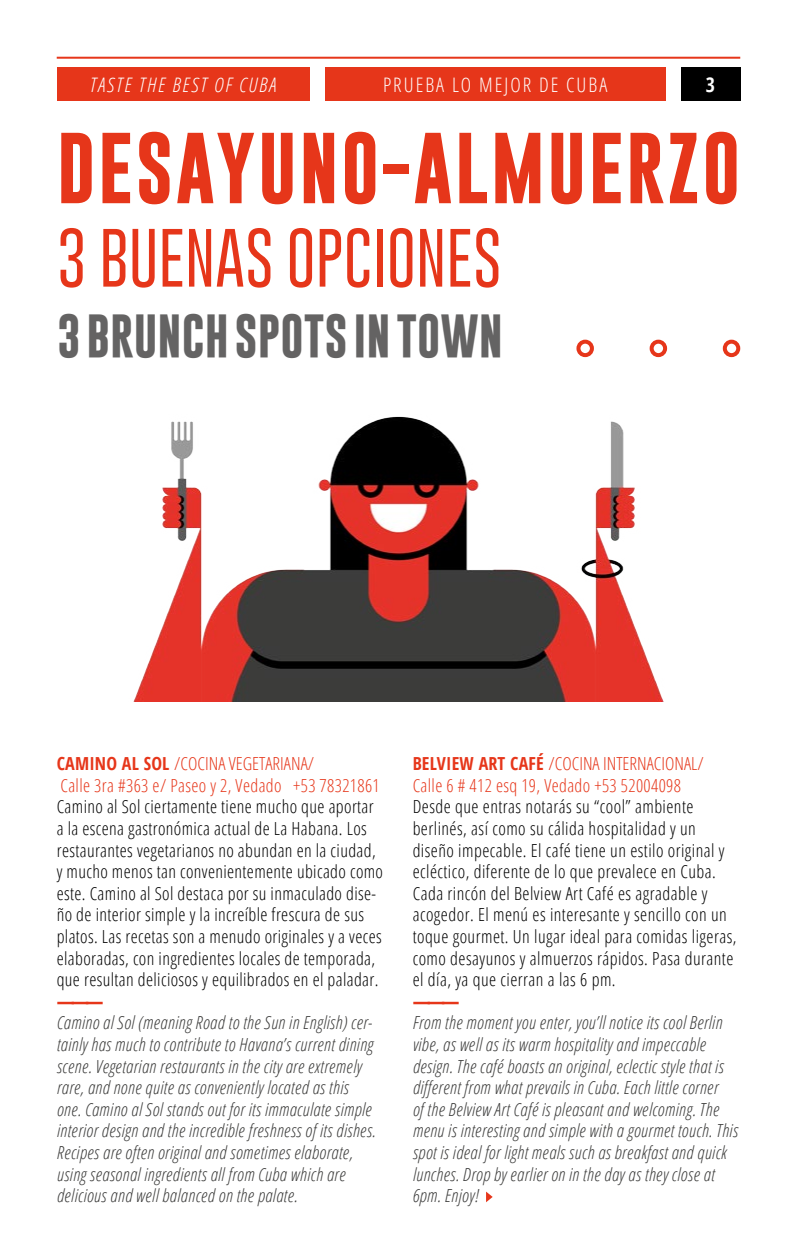
<style>
.page{position:relative;width:797px;height:1259px;background:#fff}
.page>*{position:absolute;margin:0;border:0;box-sizing:border-box;transform-origin:0 0}
.t1{font:700 72px "Gobold";letter-spacing:.035em;color:#e6361a}
.t2{font:100 60px "Gobold";letter-spacing:.01em;color:#e6361a}
.t3{font:700 44px "Gobold";color:#646363}
.t4{font:300 condensed 20px "Open Sans";letter-spacing:.1em;color:#fff}
.t5{font:italic 300 condensed 20px "Open Sans";letter-spacing:.1em;color:#fff}
.t6{font:700 condensed 20px "Open Sans";color:#fff}
.CUERPO_DE_TEXTO_INGL{font:italic 300 condensed 18px/21.6px "Open Sans";letter-spacing:.02em;color:#3c3c3b}
.CUERPO_DE_TEXTO_ESPA{font:300 condensed 18px/21.6px "Open Sans";letter-spacing:.02em;color:#000}
.t7{font:300 condensed 18px "Open Sans";letter-spacing:.02em;color:#e6361a}
.t8{font:300 condensed 18px "Open Sans";color:#e6361a}
.GUIÓN_SEPARADOR{font:800 18px "Open Sans";color:#e6361a}
.s1{font-weight:700}
</style>
<div class="page">
<div style="left:681px;top:67px;width:59px;height:34px;background:#000"></div>
<div style="left:57px;top:67px;width:252px;height:34px;background:#e6361a"></div>
<div style="left:325px;top:67px;width:340px;height:34px;background:#e6361a"></div>
<hr style="left:57px;top:57px;width:683px;height:2px;background:#e6361a">
<svg style="left:486px;top:1191px;width:6px;height:11px"></svg>
<img style="left:134px;top:416px;width:530px;height:285px">
<div style="left:576px;top:340px;width:18px;height:17px;border:4px solid #e6361a;border-radius:50%"></div>
<div style="left:649px;top:340px;width:18px;height:17px;border:4px solid #e6361a;border-radius:50%"></div>
<div style="left:722px;top:340px;width:18px;height:17px;border:4px solid #e6361a;border-radius:50%"></div>
<p class="t5" style="left:90px;top:71px;width:188px">TASTE THE BEST OF CUBA</p>
<p class="t4" style="left:383px;top:71px;width:226px">PRUEBA LO MEJOR DE CUBA</p>
<p class="t6" style="left:706px;top:70px;width:11px">3</p>
<p class="t1" style="left:57px;top:121px;width:685px">DESAYUNO-ALMUERZO</p>
<p class="t2" style="left:57px;top:219px;width:446px">3 BUENAS OPCIONES</p>
<p class="t3" style="left:57px;top:307px;width:447px">3 BRUNCH SPOTS IN TOWN</p>
<p class="t8" style="left:57px;top:751px;width:259px"><span class="s1">CAMINO AL SOL</span> /COCINA VEGETARIANA/</p>
<p class="t7" style="left:60px;top:773px;width:321px">Calle 3ra #363 e/ Paseo y 2, Vedado +53 78321861</p>
<p class="CUERPO_DE_TEXTO_ESPA" style="left:57px;top:795px;width:328px">Camino al Sol ciertamente tiene mucho que aportar a la escena gastronómica actual de La Habana. Los restaurantes vegetarianos no abundan en la ciudad, y mucho menos tan convenientemente ubicado como este. Camino al Sol destaca por su inmaculado dise&shy;ño de interior simple y la increíble frescura de sus platos. Las recetas son a menudo originales y a veces elaboradas, con ingredientes locales de temporada, que resultan deliciosos y equilibrados en el paladar.</p>
<p class="GUIÓN_SEPARADOR" style="left:57px;top:987px;width:48px">———</p>
<p class="CUERPO_DE_TEXTO_INGL" style="left:57px;top:1011px;width:320px">Camino al Sol (meaning Road to the Sun in English) cer&shy;tainly has much to contribute to Havana’s current dining scene. Vegetarian restaurants in the city are extremely rare, and none quite as conveniently located as this one. Camino al Sol stands out for its immaculate simple interior design and the incredible freshness of its dishes.<br>Recipes are often original and sometimes elaborate, using seasonal ingredients all from Cuba which are delicious and well balanced on the palate.</p>
<p class="t8" style="left:412px;top:751px;width:292px"><span class="s1">BELVIEW ART CAFÉ</span> /COCINA INTERNACIONAL/</p>
<p class="t7" style="left:412px;top:773px;width:270px">Calle 6 # 412 esq 19, Vedado +53 52004098</p>
<p class="CUERPO_DE_TEXTO_ESPA" style="left:412px;top:795px;width:325px">Desde que entras notarás su “cool” ambiente berlinés, así como su cálida hospitalidad y un diseño impecable. El café tiene un estilo original y ecléctico, diferente de lo que prevalece en Cuba.<br>Cada rincón del Belview Art Café es agradable y acogedor. El menú es interesante y sencillo con un toque gourmet. Un lugar ideal para comidas ligeras, como desayunos y almuerzos rápidos. Pasa durante el día, ya que cierran a las 6 pm.</p>
<p class="GUIÓN_SEPARADOR" style="left:412px;top:987px;width:48px">———</p>
<p class="CUERPO_DE_TEXTO_INGL" style="left:412px;top:1011px;width:327px">From the moment you enter, you’ll notice its cool Berlin vibe, as well as its warm hospitality and impeccable design. The café boasts an original, eclectic style that is different from what prevails in Cuba. Each little corner<br>of the Belview Art Café is pleasant and welcoming. The menu is interesting and simple with a gourmet touch. This spot is ideal for light meals such as breakfast and quick lunches. Drop by earlier on in the day as they close at 6pm. Enjoy!</p>
</div>
